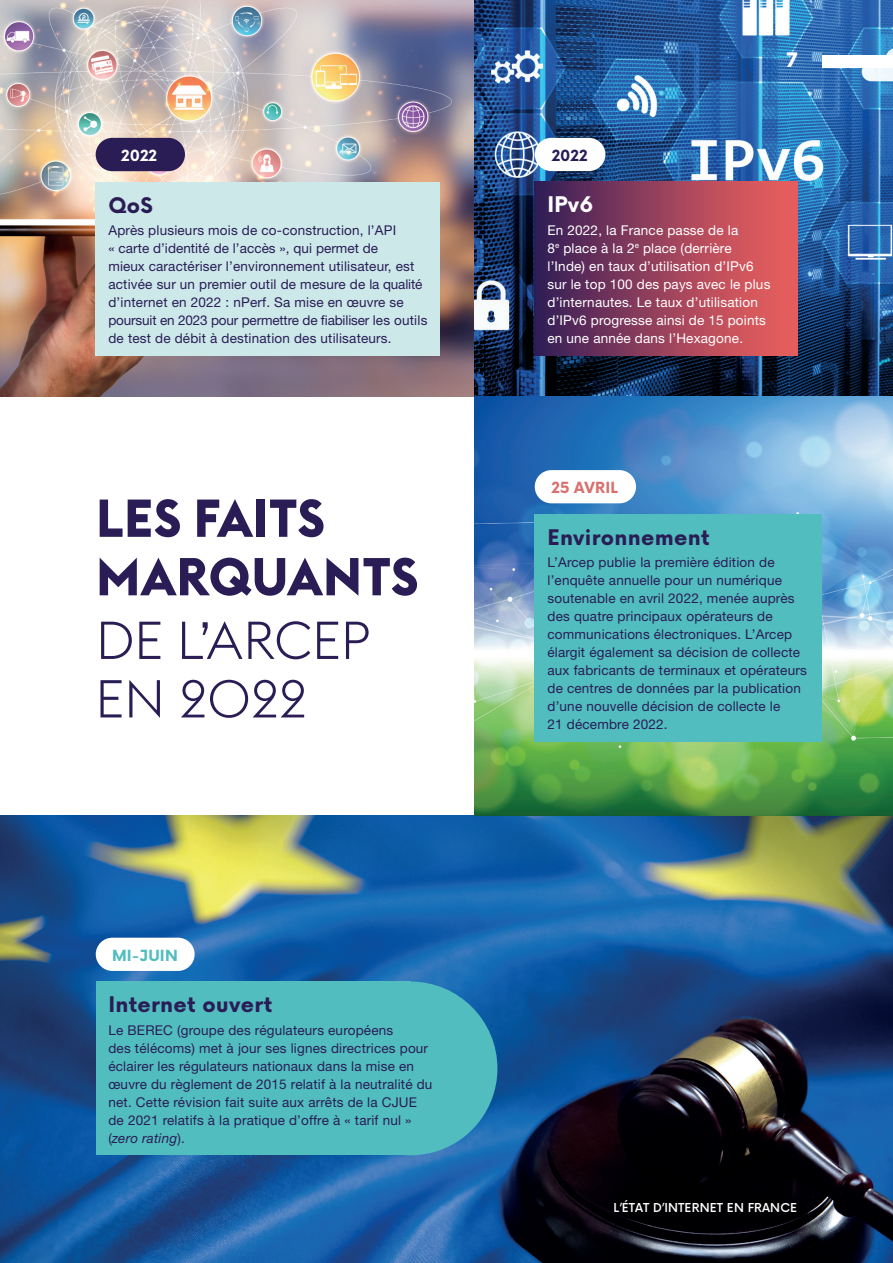
<style>
.page{position:relative;width:893px;height:1263px;background:#fff}
.page>*{position:absolute;margin:0;border:0;box-sizing:border-box;transform-origin:0 0}
.t1{font:700 52.5px/58.5px "Euclid Flex";color:#2a1d56}
.t2{font:100 52.5px/58.5px "Euclid Flex";color:#2a1d56}
.t3{font:700 21px "Now Alt";letter-spacing:.015em;color:#2a1d56}
.t4{font:700 21px "Now Alt";color:#fff}
.t5{font:900 19.5px "Now Alt";color:#fff}
.t6{font:700 15px "Now Alt";letter-spacing:.01em;color:#51bdbf}
.t7{font:700 15px "Now Alt";letter-spacing:.01em;color:#d8706e}
.t8{font:700 15px "Now Alt";color:#2a1d56}
.t9{font:700 15px "Now Alt";color:#fff}
.t10{font:13.5px/18px "Helvetica Neue LT Std";letter-spacing:.015em;color:#2a1d56}
.t11{font:13.5px/18px "Helvetica Neue LT Std";letter-spacing:.015em;color:#fff}
.t12{font:500 12px "Now Alt";letter-spacing:.015em;color:#fff}
.s1{font-style:italic}
</style>
<div class="page">
<img style="left:0;top:0;width:474px;height:397px">
<img style="left:0;top:815px;width:893px;height:448px">
<svg style="left:474px;top:0;width:419px;height:397px;background:#2d5a8f"></svg>
<img style="left:474px;top:397px;width:419px;height:418px">
<div style="left:96px;top:981px;width:315px;height:174px;background:#51bdbf"></div>
<div style="left:96px;top:938px;width:99px;height:33px;background:#fff;border-radius:17px"></div>
<div style="left:535px;top:138px;width:70px;height:33px;background:#fff;border-radius:17px"></div>
<div style="left:324px;top:981px;width:173px;height:174px;background:#51bdbf;border-radius:50%"></div>
<div style="left:535px;top:182px;width:262px;height:173px;background:linear-gradient(to right,#391f59,#f5635e)"></div>
<div style="left:535px;top:514px;width:287px;height:228px;background:#51bdbf"></div>
<div style="left:535px;top:470px;width:101px;height:33px;background:#fff;border-radius:17px"></div>
<div style="left:96px;top:182px;width:344px;height:174px;background:#cce8e9"></div>
<div style="left:96px;top:138px;width:89px;height:33px;background:#2a1d56;border-radius:17px"></div>
<div style="left:822px;top:55px;width:71px;height:12px;background:#fff"></div>
<p class="t9" style="left:121px;top:144px;width:38px">2022</p>
<h2 class="t3" style="left:108px;top:189px;width:46px">QoS</h2>
<p class="t10" style="left:108px;top:221px;width:320px">Après plusieurs mois de co-construction, l’API<br>« carte d’identité de l’accès », qui permet de<br>mieux caractériser l’environnement utilisateur, est activée sur un premier outil de mesure de la qualité d’internet en 2022 : nPerf. Sa mise en œuvre se poursuit en 2023 pour permettre de fiabiliser les outils de test de débit à destination des utilisateurs.</p>
<h1 class="t1" style="left:96px;top:489px;width:325px">LES FAITS<br>MARQUANTS</h1>
<h1 class="t2" style="left:96px;top:612px;width:276px">DE L’ARCEP<br>EN 2022</h1>
<p class="t6" style="left:112px;top:944px;width:67px">MI-JUIN</p>
<h2 class="t3" style="left:108px;top:989px;width:165px">Internet ouvert</h2>
<p class="t10" style="left:108px;top:1020px;width:325px">Le BEREC (groupe des régulateurs européens<br>des télécoms) met à jour ses lignes directrices pour éclairer les régulateurs nationaux dans la mise en œuvre du règlement de 2015 relatif à la neutralité du net. Cette révision fait suite aux arrêts de la CJUE de 2021 relatifs à la pratique d’offre à « tarif nul » (<span class="s1">zero rating</span>).</p>
<h3 class="t5" style="left:786px;top:46px;width:12px">7</h3>
<p class="t8" style="left:552px;top:144px;width:38px">2022</p>
<h2 class="t4" style="left:547px;top:189px;width:48px">IPv6</h2>
<p class="t11" style="left:547px;top:221px;width:224px">En 2022, la France passe de la<br>8<sup>e</sup> place à la 2<sup>e</sup> place (derrière l’Inde) en taux d’utilisation d’IPv6 sur le top 100 des pays avec le plus d’internautes. Le taux d’utilisation d’IPv6 progresse ainsi de 15 points en une année dans l’Hexagone.</p>
<p class="t7" style="left:551px;top:476px;width:68px">25 AVRIL</p>
<h2 class="t3" style="left:547px;top:522px;width:163px">Environnement</h2>
<p class="t10" style="left:547px;top:553px;width:261px">L’Arcep publie la première édition de l’enquête annuelle pour un numérique soutenable en avril 2022, menée auprès des quatre principaux opérateurs de communications électroniques. L’Arcep élargit également sa décision de collecte aux fabricants de terminaux et opérateurs de centres de données par la publication d’une nouvelle décision de collecte le<br>21 décembre 2022.</p>
<p class="t12" style="left:614px;top:1198px;width:185px">L’ÉTAT D’INTERNET EN FRANCE</p>
</div>
